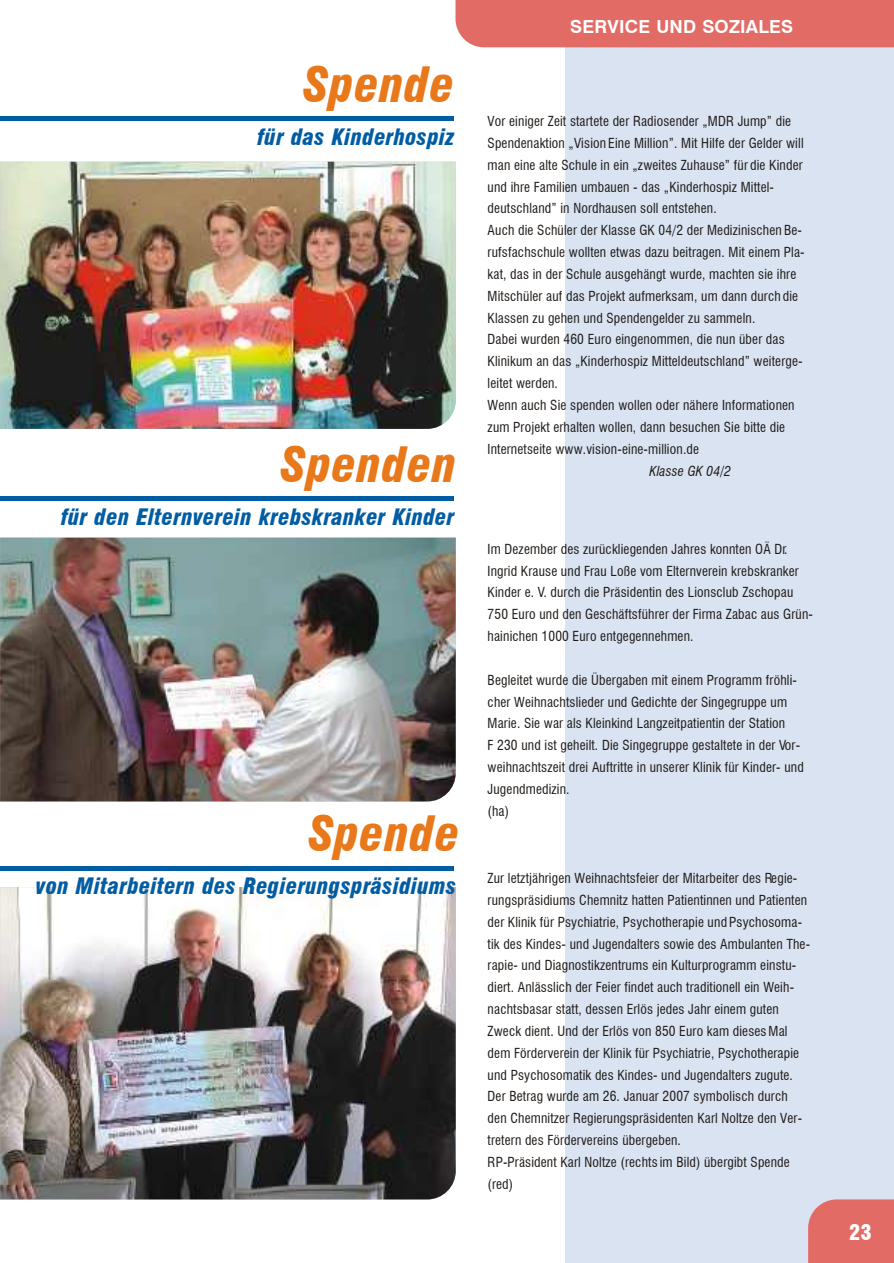
<style>
.page{position:relative;width:894px;height:1263px;background:#fff}
.page>*{position:absolute;margin:0;border:0;box-sizing:border-box;transform-origin:0 0}
.t1{font:italic 47.55px "Swis 721 Blk Cn BT";letter-spacing:.015em;color:#e8781a}
.t2{font:italic 22.2px "Swis 721 Blk Cn BT";letter-spacing:.015em;color:#005ca3}
.t3{font:21px "Swis 721 Blk Cn BT";color:#fff}
.t4{font:700 18px "Swis 721 BT";letter-spacing:.015em;color:#fff}
.t5{font:13.5px/21.9px "Swis 721 Cn BT";letter-spacing:.01em;color:#1f1a17}
.t6{font:italic 13.5px "Swis 721 Cn BT";letter-spacing:.015em;color:#1f1a17}
</style>
<div class="page">
<img style="left:0;top:887px;width:456px;height:312px">
<div style="left:565px;top:0;width:329px;height:1263px;background:#d9e3f2"></div>
<div style="left:808px;top:1199px;width:86px;height:64px;background:#e36b66"></div>
<div style="left:456px;top:0;width:438px;height:47px;background:#e36b66"></div>
<div style="left:0;top:116px;width:453px;height:5px;background:#005ca3"></div>
<div style="left:0;top:496px;width:453px;height:5px;background:#005ca3"></div>
<hr style="left:0;top:866px;width:453px;height:4px;background:#005ca3">
<img style="left:0;top:538px;width:456px;height:263px">
<img style="left:0;top:162px;width:456px;height:267px">
<h1 class="t1" style="left:304px;top:65px;width:152px">Spende</h1>
<h2 class="t2" style="left:257px;top:128px;width:199px">für das Kinderhospiz</h2>
<h1 class="t1" style="left:281px;top:445px;width:177px">Spenden</h1>
<h2 class="t2" style="left:61px;top:508px;width:395px">für den Elternverein krebskranker Kinder</h2>
<h1 class="t1" style="left:309px;top:815px;width:152px">Spende</h1>
<h2 class="t2" style="left:36px;top:877px;width:422px">von Mitarbeitern des Regierungspräsidiums</h2>
<h3 class="t4" style="left:570px;top:19px;width:225px">SERVICE UND SOZIALES</h3>
<p class="t5" style="left:488px;top:112px;width:319px">Vor einiger Zeit startete der Radiosender „MDR Jump” die Spendenaktion „Vision Eine Million”. Mit Hilfe der Gelder will man eine alte Schule in ein „zweites Zuhause” für die Kinder und ihre Familien umbauen - das „Kinderhospiz Mittel&shy;deutschland” in Nordhausen soll entstehen.<br>Auch die Schüler der Klasse GK 04/2 der Medizinischen Be&shy;rufsfachschule wollten etwas dazu beitragen. Mit einem Pla&shy;kat, das in der Schule ausgehängt wurde, machten sie ihre Mitschüler auf das Projekt aufmerksam, um dann durch die Klassen zu gehen und Spendengelder zu sammeln.<br>Dabei wurden 460 Euro eingenommen, die nun über das Klinikum an das „Kinderhospiz Mitteldeutschland” weiterge&shy;leitet werden.<br>Wenn auch Sie spenden wollen oder nähere Informationen zum Projekt erhalten wollen, dann besuchen Sie bitte die Internetseite www.vision-eine-million.de</p>
<p class="t6" style="left:650px;top:465px;width:83px">Klasse GK 04/2</p>
<p class="t5" style="left:488px;top:539px;width:327px">Im Dezember des zurückliegenden Jahres konnten OÄ Dr.<br>Ingrid Krause und Frau Loße vom Elternverein krebskranker Kinder e. V. durch die Präsidentin des Lionsclub Zschopau 750 Euro und den Geschäftsführer der Firma Zabac aus Grün&shy;hainichen 1000 Euro entgegennehmen.</p>
<p class="t5" style="left:488px;top:670px;width:318px">Begleitet wurde die Übergaben mit einem Programm fröhli&shy;cher Weihnachtslieder und Gedichte der Singegruppe um Marie. Sie war als Kleinkind Langzeitpatientin der Station<br>F 230 und ist geheilt. Die Singegruppe gestaltete in der Vor&shy;weihnachtszeit drei Auftritte in unserer Klinik für Kinder- und Jugendmedizin.<br>(ha)</p>
<p class="t5" style="left:488px;top:869px;width:324px">Zur letztjährigen Weihnachtsfeier der Mitarbeiter des Regie&shy;rungspräsidiums Chemnitz hatten Patientinnen und Patienten der Klinik für Psychiatrie, Psychotherapie und Psychosoma&shy;tik des Kindes- und Jugendalters sowie des Ambulanten The&shy;rapie- und Diagnostikzentrums ein Kulturprogramm einstu&shy;diert. Anlässlich der Feier findet auch traditionell ein Weih&shy;nachtsbasar statt, dessen Erlös jedes Jahr einem guten Zweck dient. Und der Erlös von 850 Euro kam dieses Mal dem Förderverein der Klinik für Psychiatrie, Psychotherapie und Psychosomatik des Kindes- und Jugendalters zugute.<br>Der Betrag wurde am 26. Januar 2007 symbolisch durch<br>den Chemnitzer Regierungspräsidenten Karl Noltze den Ver&shy;tretern des Fördervereins übergeben.<br>RP-Präsident Karl Noltze (rechts im Bild) übergibt Spende (red)</p>
<h3 class="t3" style="left:849px;top:1224px;width:24px">23</h3>
</div>
